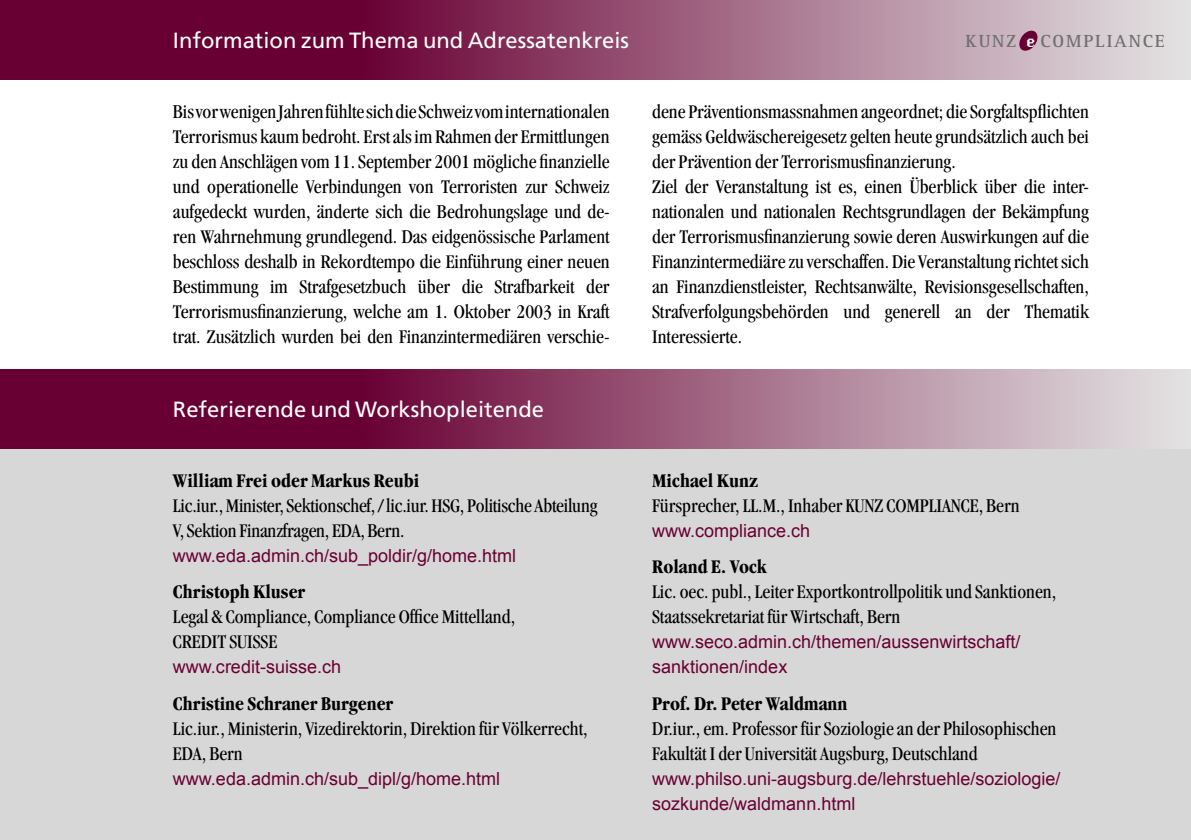
<style>
.page{position:relative;width:1191px;height:840px;background:#fff}
.page>*{position:absolute;margin:0;border:0;box-sizing:border-box;transform-origin:0 0}
.t1{font:22px "Frutiger";color:#fff}
.t2{font:21.4px "Oakland Ten";color:#fff}
.t3{font:condensed 20px/25px "Garamond";color:#000}
.t4{font:700 condensed 20px "Garamond";color:#000}
.t5{font:18px/25px "Arial";color:#690034}
.t6{font:700 18px "Rotis Serif";letter-spacing:.1em;color:#6f6f6f}
</style>
<div class="page">
<div style="left:0;top:369px;width:1191px;height:470px;background:#d7d7d7"></div>
<div style="left:0;top:369px;width:365px;height:79px;background:#690034"></div>
<div style="left:362px;top:369px;width:829px;height:79px;background:linear-gradient(to right,#6b0437,#e6e7e6)"></div>
<div style="left:0;top:0;width:365px;height:79px;background:#690034"></div>
<div style="left:362px;top:0;width:829px;height:79px;background:linear-gradient(to right,#6b0437,#e6e7e6)"></div>
<svg style="left:1018px;top:30px;width:20px;height:22px"></svg>
<p class="t1" style="left:173px;top:27px;width:458px">Information zum Thema und Adressatenkreis</p>
<p class="t6" style="left:965px;top:31px;width:52px">KUNZ</p>
<p class="t6" style="left:1040px;top:31px;width:126px">COMPLIANCE</p>
<p class="t2" style="left:1026px;top:34px;width:11px">e</p>
<p class="t3" style="left:173px;top:99px;width:438px;text-align:justify">Bis vor wenigen Jahren fühlte sich die Schweiz vom internationalen Terrorismus kaum bedroht. Erst als im Rahmen der Ermittlungen zu den Anschlägen vom 11. September 2001 mögliche finanzielle und operationelle Verbindungen von Terroristen zur Schweiz aufgedeckt wurden, änderte sich die Bedrohungslage und de&shy;ren Wahrnehmung grundlegend. Das eidgenössische Parlament beschloss deshalb in Rekordtempo die Einführung einer neuen Bestimmung im Strafgesetzbuch über die Strafbarkeit der Terrorismusfinanzierung, welche am 1. Oktober 2003 in Kraft trat. Zusätzlich wurden bei den Finanzintermediären verschie-</p>
<p class="t3" style="left:652px;top:99px;width:438px;text-align:justify">dene Präventionsmassnahmen angeordnet; die Sorgfaltspflichten gemäss Geldwäschereigesetz gelten heute grundsätzlich auch bei der Prävention der Terrorismusfinanzierung.</p>
<p class="t3" style="left:652px;top:174px;width:438px;text-align:justify">Ziel der Veranstaltung ist es, einen Überblick über die inter&shy;nationalen und nationalen Rechtsgrundlagen der Bekämpfung der Terrorismusfinanzierung sowie deren Auswirkungen auf die Finanzintermediäre zu verschaffen. Die Veranstaltung richtet sich an Finanzdienstleister, Rechtsanwälte, Revisionsgesellschaften, Strafverfolgungsbehörden und generell an der Thematik Interessierte.</p>
<p class="t1" style="left:173px;top:396px;width:372px">Referierende und Workshopleitende</p>
<p class="t4" style="left:173px;top:468px;width:248px">William Frei oder Markus Reubi</p>
<p class="t3" style="left:173px;top:492px;width:426px">Lic.iur., Minister, Sektionschef, / lic.iur. HSG, Politische Abteilung<br>V, Sektion Finanzfragen, EDA, Bern.</p>
<p class="t5" style="left:173px;top:542px;width:345px">www.eda.admin.ch/sub_poldir/g/home.html</p>
<p class="t4" style="left:173px;top:580px;width:134px">Christoph Kluser</p>
<p class="t3" style="left:173px;top:603px;width:344px">Legal &amp; Compliance, Compliance Office Mittelland,</p>
<p class="t3" style="left:173px;top:628px;width:106px">CREDIT SUISSE</p>
<p class="t5" style="left:173px;top:654px;width:170px">www.credit-suisse.ch</p>
<p class="t4" style="left:173px;top:691px;width:222px">Christine Schraner Burgener</p>
<p class="t3" style="left:173px;top:715px;width:416px">Lic.iur., Ministerin, Vizedirektorin, Direktion für Völkerrecht,<br>EDA, Bern</p>
<p class="t5" style="left:173px;top:765px;width:329px">www.eda.admin.ch/sub_dipl/g/home.html</p>
<p class="t4" style="left:652px;top:468px;width:107px">Michael Kunz</p>
<p class="t3" style="left:652px;top:492px;width:369px">Fürsprecher, LL.M., Inhaber KUNZ COMPLIANCE, Bern</p>
<p class="t5" style="left:652px;top:517px;width:160px">www.compliance.ch</p>
<p class="t4" style="left:652px;top:555px;width:116px">Roland E. Vock</p>
<p class="t3" style="left:652px;top:578px;width:405px">Lic. oec. publ., Leiter Exportkontrollpolitik und Sanktionen,<br>Staatssekretariat für Wirtschaft, Bern</p>
<p class="t5" style="left:652px;top:629px;width:370px">www.seco.admin.ch/themen/aussenwirtschaft/ sanktionen/index</p>
<p class="t4" style="left:652px;top:691px;width:197px">Prof. Dr. Peter Waldmann</p>
<p class="t3" style="left:652px;top:715px;width:406px">Dr.iur., em. Professor für Soziologie an der Philosophischen<br>Fakultät I der Universität Augsburg, Deutschland</p>
<p class="t5" style="left:652px;top:765px;width:410px">www.philso.uni-augsburg.de/lehrstuehle/soziologie/ sozkunde/waldmann.html</p>
</div>
